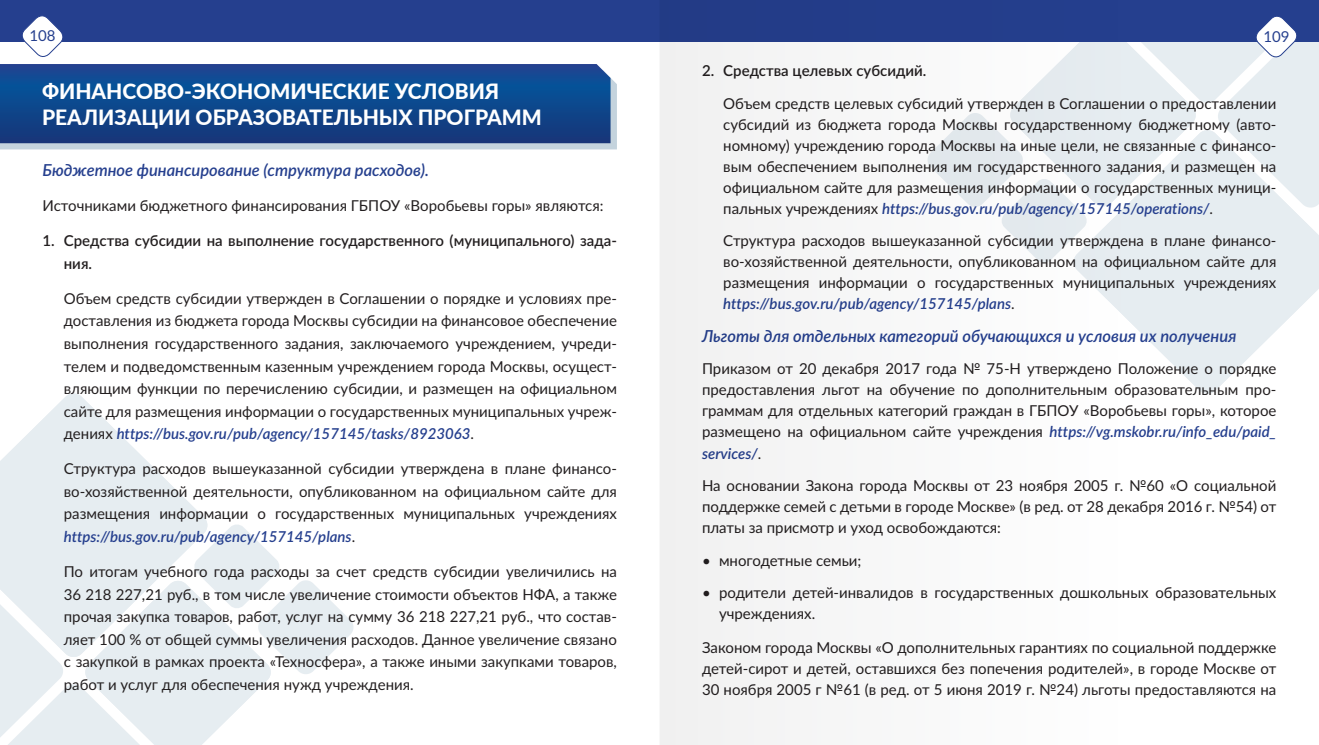
<style>
.page{position:relative;width:1319px;height:745px;background:#fff}
.page>*{position:absolute;margin:0;border:0;box-sizing:border-box;transform-origin:0 0}
.t1{font:800 21px/25.2px "Lato";color:#fff}
.List_Paragraph{font:italic 600 16.5px "Lato";color:#253f8e}
.List_Paragraph-2{font:15px/21px "Lato";color:#231f20;text-align:justify}
.List_Paragraph-3{font:600 15px/22.5px "Lato";color:#231f20}
.t2{font:15px "Lato";color:#253f8e}
.s1{font-weight:600;font-style:italic;color:#253f8e}
</style>
<div class="page">
<svg style="left:1120px;top:263px;width:198px;height:131px;fill:#e6edf1"></svg>
<div style="left:659px;top:0;width:659px;height:42px;background:#253f8e"></div>
<svg style="left:1120px;top:16px;width:198px;height:247px"></svg>
<div style="left:0;top:0;width:659px;height:42px;background:#253f8e"></div>
<svg style="left:0;top:393px;width:207px;height:130px;fill:#e6edf1"></svg>
<svg style="left:0;top:523px;width:353px;height:221px"></svg>
<svg style="left:22px;top:16px;width:41px;height:41px"></svg>
<svg style="left:0;top:77px;width:617px;height:72px;background:#bcccd8"></svg>
<svg style="left:0;top:64px;width:610px;height:79px;background:#11458b"></svg>
<div style="left:660px;top:42px;width:460px;height:702px;background:#f6f6f6"></div>
<p class="t2" style="left:29px;top:25px;width:28px">108</p>
<p class="t2" style="left:1263px;top:25px;width:28px">109</p>
<p class="t1" style="left:42px;top:78px;width:501px">ФИНАНСОВО-ЭКОНОМИЧЕСКИЕ УСЛОВИЯ<br>РЕАЛИЗАЦИИ ОБРАЗОВАТЕЛЬНЫХ ПРОГРАММ</p>
<p class="List_Paragraph" style="left:43px;top:157px;width:388px">Бюджетное финансирование (структура расходов).</p>
<p class="List_Paragraph-2" style="left:43px;top:194px;width:562px">Источниками бюджетного финансирования ГБПОУ «Воробьевы горы» являются:</p>
<p class="List_Paragraph-3" style="left:64px;top:228px;width:554px;text-indent:-21px">1. Средства субсидии на выполнение государственного (муниципального) зада&shy;ния.</p>
<p class="List_Paragraph-2" style="left:64px;top:286px;width:554px;line-height:22.5px">Объем средств субсидии утвержден в Соглашении о порядке и условиях пре&shy;доставления из бюджета города Москвы субсидии на финансовое обеспечение выполнения государственного задания, заключаемого учреждением, учреди&shy;телем и подведомственным казенным учреждением города Москвы, осущест&shy;вляющим функции по перечислению субсидии, и размещен на официальном сайте для размещения информации о государственных муниципальных учреж&shy;дениях <span class="s1">https://bus.gov.ru/pub/agency/157145/tasks/8923063</span>.</p>
<p class="List_Paragraph-2" style="left:64px;top:457px;width:554px;line-height:22.5px">Структура расходов вышеуказанной субсидии утверждена в плане финансо&shy;во-хозяйственной деятельности, опубликованном на официальном сайте для размещения информации о государственных муниципальных учреждениях <span class="s1">https://bus.gov.ru/pub/agency/157145/plans</span>.</p>
<p class="List_Paragraph-2" style="left:64px;top:559px;width:554px;line-height:22.5px">По итогам учебного года расходы за счет средств субсидии увеличились на 36 218 227,21 руб., в том числе увеличение стоимости объектов НФА, а также прочая закупка товаров, работ, услуг на сумму 36 218 227,21 руб., что состав&shy;ляет 100 % от общей суммы увеличения расходов. Данное увеличение связано с закупкой в рамках проекта «Техносфера», а также иными закупками товаров, работ и услуг для обеспечения нужд учреждения.</p>
<p class="List_Paragraph-3" style="left:702px;top:59px;width:226px">2. Средства целевых субсидий.</p>
<p class="List_Paragraph-2" style="left:723px;top:92px;width:554px">Объем средств целевых субсидий утвержден в Соглашении о предоставлении субсидий из бюджета города Москвы государственному бюджетному (авто&shy;номному) учреждению города Москвы на иные цели, не связанные с финансо&shy;вым обеспечением выполнения им государственного задания, и размещен на официальном сайте для размещения информации о государственных муници&shy;пальных учреждениях <span class="s1">https://bus.gov.ru/pub/agency/157145/operations/</span>.</p>
<p class="List_Paragraph-2" style="left:723px;top:229px;width:554px">Структура расходов вышеуказанной субсидии утверждена в плане финансо&shy;во-хозяйственной деятельности, опубликованном на официальном сайте для размещения информации о государственных муниципальных учреждениях <span class="s1">https://bus.gov.ru/pub/agency/157145/plans</span>.</p>
<p class="List_Paragraph" style="left:702px;top:324px;width:536px">Льготы для отдельных категорий обучающихся и условия их получения</p>
<p class="List_Paragraph-2" style="left:702px;top:357px;width:576px">Приказом от 20 декабря 2017 года № 75-Н утверждено Положение о порядке предоставления льгот на обучение по дополнительным образовательным про&shy;граммам для отдельных категорий граждан в ГБПОУ «Воробьевы горы», которое размещено на официальном сайте учреждения <span class="s1">https://vg.mskobr.ru/info_edu/paid_ services/</span>.</p>
<p class="List_Paragraph-2" style="left:702px;top:474px;width:576px">На основании Закона города Москвы от 23 ноября 2005 г. №60 «О социальной поддержке семей с детьми в городе Москве» (в ред. от 28 декабря 2016 г. №54) от платы за присмотр и уход освобождаются:</p>
<p class="List_Paragraph-2" style="left:702px;top:548px;width:161px">• многодетные семьи;</p>
<p class="List_Paragraph-2" style="left:719px;top:581px;width:559px;text-indent:-17px">• родители детей-инвалидов в государственных дошкольных образовательных учреждениях.</p>
<p class="List_Paragraph-2" style="left:702px;top:636px;width:576px">Законом города Москвы «О дополнительных гарантиях по социальной поддержке детей-сирот и детей, оставшихся без попечения родителей», в городе Москве от 30 ноября 2005 г №61 (в ред. от 5 июня 2019 г. №24) льготы предоставляются на</p>
</div>
